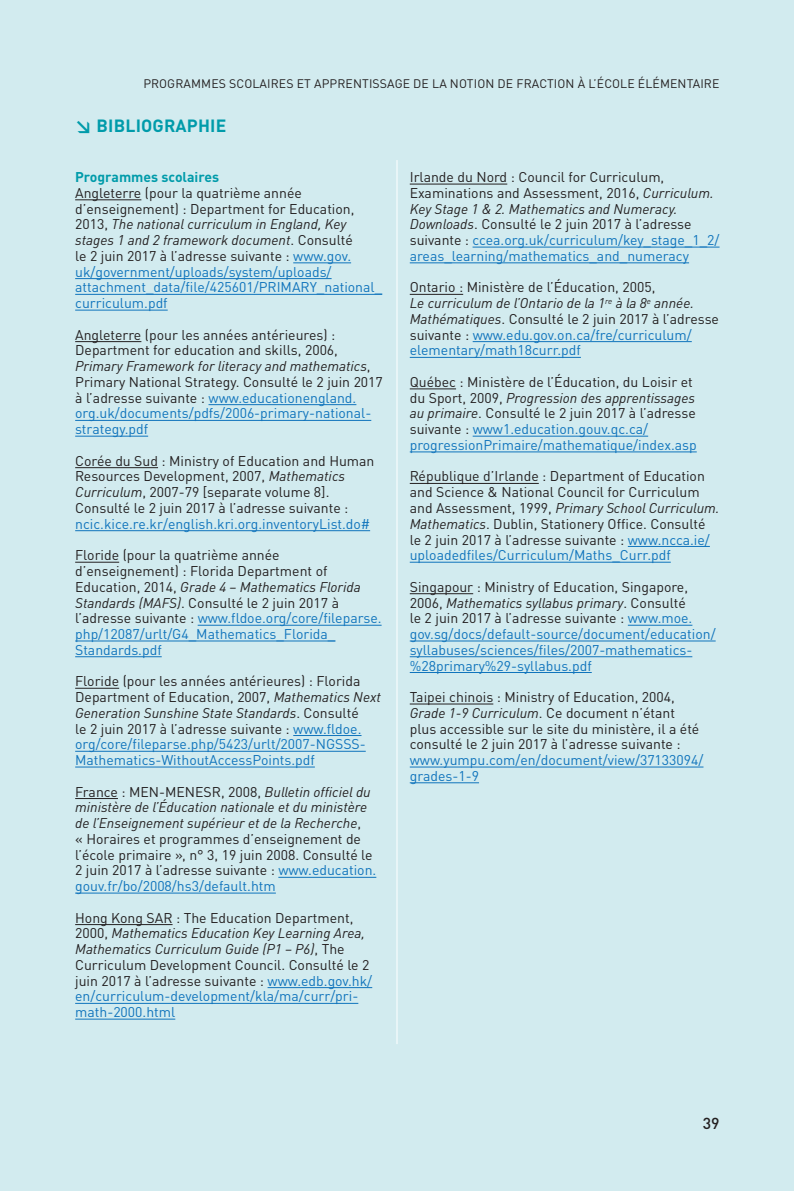
<style>
.page{position:relative;width:794px;height:1191px;background:#d2ebef}
.page>*{position:absolute;margin:0;border:0;box-sizing:border-box;transform-origin:0 0}
.Courant{font:700 17.5px "DINOT";letter-spacing:.01em;color:#009baa}
.t1{font:500 15.75px "DINOT";color:#231f20}
.Courant-2{font:14px/15.8px "DINOT";color:#231f20}
.Courant-3{font:14px/15.8px "DINOT";color:#1074bc}
.Heading_1{font:700 14px "DINOT";color:#009baa}
.Titre_courant__droit{font:12.25px "DINOT";letter-spacing:.01em;color:#231f20}
.s1{font-style:italic}
.s2{color:#1074bc}
.s3{color:#231f20}
.s4{font-style:italic;color:#231f20}
</style>
<div class="page">
<hr style="left:75px;top:199px;width:66px;height:1px;background:#231f20">
<hr style="left:293px;top:262px;width:58px;height:1px;background:#1074bc">
<hr style="left:75px;top:278px;width:256px;height:1px;background:#1074bc">
<hr style="left:75px;top:294px;width:307px;height:1px;background:#1074bc">
<hr style="left:75px;top:310px;width:93px;height:1px;background:#1074bc">
<hr style="left:75px;top:341px;width:66px;height:1px;background:#231f20">
<hr style="left:208px;top:404px;width:148px;height:1px;background:#1074bc">
<hr style="left:75px;top:420px;width:296px;height:1px;background:#1074bc">
<hr style="left:75px;top:436px;width:73px;height:1px;background:#1074bc">
<hr style="left:75px;top:467px;width:83px;height:1px;background:#231f20">
<hr style="left:75px;top:530px;width:295px;height:1px;background:#1074bc">
<hr style="left:75px;top:562px;width:44px;height:1px;background:#231f20">
<hr style="left:198px;top:625px;width:183px;height:1px;background:#1074bc">
<hr style="left:75px;top:640px;width:260px;height:1px;background:#1074bc">
<hr style="left:75px;top:656px;width:87px;height:1px;background:#1074bc">
<hr style="left:75px;top:688px;width:44px;height:1px;background:#231f20">
<hr style="left:293px;top:735px;width:68px;height:1px;background:#1074bc">
<hr style="left:75px;top:751px;width:291px;height:1px;background:#1074bc">
<hr style="left:75px;top:766px;width:240px;height:1px;background:#1074bc">
<hr style="left:75px;top:798px;width:43px;height:1px;background:#231f20">
<hr style="left:278px;top:877px;width:98px;height:1px;background:#1074bc">
<hr style="left:75px;top:892px;width:201px;height:1px;background:#1074bc">
<hr style="left:75px;top:924px;width:98px;height:1px;background:#231f20">
<hr style="left:267px;top:987px;width:105px;height:1px;background:#1074bc">
<hr style="left:75px;top:1003px;width:283px;height:1px;background:#1074bc">
<hr style="left:75px;top:1018px;width:100px;height:1px;background:#1074bc">
<hr style="left:410px;top:184px;width:97px;height:1px;background:#231f20">
<hr style="left:472px;top:247px;width:247px;height:1px;background:#1074bc">
<hr style="left:410px;top:262px;width:279px;height:1px;background:#1074bc">
<hr style="left:410px;top:294px;width:53px;height:1px;background:#231f20">
<hr style="left:473px;top:341px;width:219px;height:1px;background:#1074bc">
<hr style="left:410px;top:357px;width:171px;height:1px;background:#1074bc">
<hr style="left:410px;top:388px;width:46px;height:1px;background:#231f20">
<hr style="left:473px;top:436px;width:175px;height:1px;background:#1074bc">
<hr style="left:410px;top:451px;width:286px;height:1px;background:#1074bc">
<hr style="left:410px;top:483px;width:129px;height:1px;background:#231f20">
<hr style="left:628px;top:546px;width:82px;height:1px;background:#1074bc">
<hr style="left:410px;top:562px;width:261px;height:1px;background:#1074bc">
<hr style="left:410px;top:593px;width:63px;height:1px;background:#231f20">
<hr style="left:628px;top:625px;width:64px;height:1px;background:#1074bc">
<hr style="left:410px;top:640px;width:305px;height:1px;background:#1074bc">
<hr style="left:410px;top:656px;width:282px;height:1px;background:#1074bc">
<hr style="left:410px;top:672px;width:182px;height:1px;background:#1074bc">
<hr style="left:410px;top:703px;width:83px;height:1px;background:#231f20">
<hr style="left:410px;top:766px;width:293px;height:1px;background:#1074bc">
<hr style="left:410px;top:782px;width:69px;height:1px;background:#1074bc">
<hr style="left:396px;top:160px;width:1px;height:884px;background:#fff">
<p class="Titre_courant__droit" style="left:143px;top:75px;width:577px">PROGRAMMES SCOLAIRES ET APPRENTISSAGE DE LA NOTION DE FRACTION À L’ÉCOLE ÉLÉMENTAIRE</p>
<p class="Courant" style="left:74px;top:115px;width:153px">↘ BIBLIOGRAPHIE</p>
<p class="Heading_1" style="left:75px;top:168px;width:145px">Programmes scolaires</p>
<p class="Courant-2" style="left:75px;top:185px;width:308px">Angleterre (pour la quatrième année d’enseignement) : Department for Education, 2013, <span class="s1">The national curriculum in England, Key stages 1 and 2 framework document</span>. Consulté<br>le 2 juin 2017 à l’adresse suivante : <span class="s2">www.gov. uk/government/uploads/system/uploads/ attachment_data/file/425601/PRIMARY_national_ curriculum.pdf</span></p>
<p class="Courant-2" style="left:75px;top:326px;width:309px">Angleterre (pour les années antérieures) :<br>Department for education and skills, 2006, <span class="s1">Primary Framework for literacy and mathematics</span>, Primary National Strategy. Consulté le 2 juin 2017 à l’adresse suivante : <span class="s2">www.educationengland. org.uk/documents/pdfs/2006-primary-national&shy;strategy.pdf</span></p>
<p class="Courant-2" style="left:75px;top:452px;width:301px">Corée du Sud : Ministry of Education and Human Resources Development, 2007, <span class="s1">Mathematics Curriculum</span>, 2007-79 [separate volume 8].<br>Consulté le 2 juin 2017 à l’adresse suivante : <span class="s2">ncic.kice.re.kr/english.kri.org.inventoryList.do#</span></p>
<p class="Courant-2" style="left:75px;top:547px;width:308px">Floride (pour la quatrième année d’enseignement) : Florida Department of Education, 2014, <span class="s1">Grade 4 – Mathematics Florida Standards (MAFS)</span>. Consulté le 2 juin 2017 à l’adresse suivante : <span class="s2">www.fldoe.org/core/fileparse. php/12087/urlt/G4_Mathematics_Florida_ Standards.pdf</span></p>
<p class="Courant-2" style="left:75px;top:673px;width:307px">Floride (pour les années antérieures) : Florida Department of Education, 2007, <span class="s1">Mathematics Next Generation Sunshine State Standards</span>. Consulté<br>le 2 juin 2017 à l’adresse suivante : <span class="s2">www.fldoe. org/core/fileparse.php/5423/urlt/2007-NGSSS-Mathematics-WithoutAccessPoints.pdf</span></p>
<p class="Courant-2" style="left:75px;top:783px;width:303px">France : MEN-MENESR, 2008, <span class="s1">Bulletin officiel du ministère de l’Éducation nationale et du ministère de l’Enseignement supérieur et de la Recherche</span>,<br>« Horaires et programmes d’enseignement de l’école primaire », n° 3, 19 juin 2008. Consulté le 2 juin 2017 à l’adresse suivante : <span class="s2">www.education. gouv.fr/bo/2008/hs3/default.htm</span></p>
<p class="Courant-2" style="left:75px;top:909px;width:298px">Hong Kong SAR : The Education Department, 2000, <span class="s1">Mathematics Education Key Learning Area, Mathematics Curriculum Guide (P1 – P6)</span>, The Curriculum Development Council. Consulté le 2 juin 2017 à l’adresse suivante : <span class="s2">www.edb.gov.hk/ en/curriculum-development/kla/ma/curr/pri&shy;math-2000.html</span></p>
<p class="Courant-2" style="left:410px;top:169px;width:311px">Irlande du Nord : Council for Curriculum, Examinations and Assessment, 2016, <span class="s1">Curriculum.<br>Key Stage 1 &amp; 2. Mathematics and Numeracy.<br>Downloads</span>. Consulté le 2 juin 2017 à l’adresse suivante : <span class="s2">ccea.org.uk/curriculum/key_stage_1_2/ areas_learning/mathematics_and_numeracy</span></p>
<p class="Courant-2" style="left:410px;top:279px;width:311px">Ontario : Ministère de l’Éducation, 2005,<br><span class="s1">Le curriculum de l’Ontario de la 1</span><sup>re</sup> <span class="s1">à la 8</span><sup>e</sup> <span class="s1">année.<br>Mathématiques</span>. Consulté le 2 juin 2017 à l’adresse suivante : <span class="s2">www.edu.gov.on.ca/fre/curriculum/ elementary/math18curr.pdf</span></p>
<p class="Courant-2" style="left:410px;top:374px;width:288px">Québec : Ministère de l’Éducation, du Loisir et du Sport, 2009, <span class="s1">Progression des apprentissages au primaire</span>. Consulté le 2 juin 2017 à l’adresse suivante : <span class="s2">www1.education.gouv.qc.ca/ progressionPrimaire/mathematique/index.asp</span></p>
<p class="Courant-2" style="left:410px;top:468px;width:311px">République d’Irlande : Department of Education and Science &amp; National Council for Curriculum and Assessment, 1999, <span class="s1">Primary School Curriculum.<br>Mathematics</span>. Dublin, Stationery Office. Consulté le 2 juin 2017 à l’adresse suivante : <span class="s2">www.ncca.ie/ uploadedfiles/Curriculum/Maths_Curr.pdf</span></p>
<p class="Courant-3" style="left:410px;top:578px;width:307px"><span class="s3">Singapour : Ministry of Education, Singapore, 2006,</span> <span class="s4">Mathematics syllabus primary</span><span class="s3">. Consulté<br>le 2 juin 2017 à l’adresse suivante :</span> www.moe. gov.sg/docs/default-source/document/education/ syllabuses/sciences/files/2007-mathematics-%28primary%29-syllabus.pdf</p>
<p class="Courant-2" style="left:410px;top:689px;width:295px">Taipei chinois : Ministry of Education, 2004, <span class="s1">Grade 1-9 Curriculum</span>. Ce document n’étant plus accessible sur le site du ministère, il a été consulté le 2 juin 2017 à l’adresse suivante : <span class="s2">www.yumpu.com/en/document/view/37133094/ grades-1-9</span></p>
<p class="t1" style="left:703px;top:1112px;width:18px">39</p>
</div>
